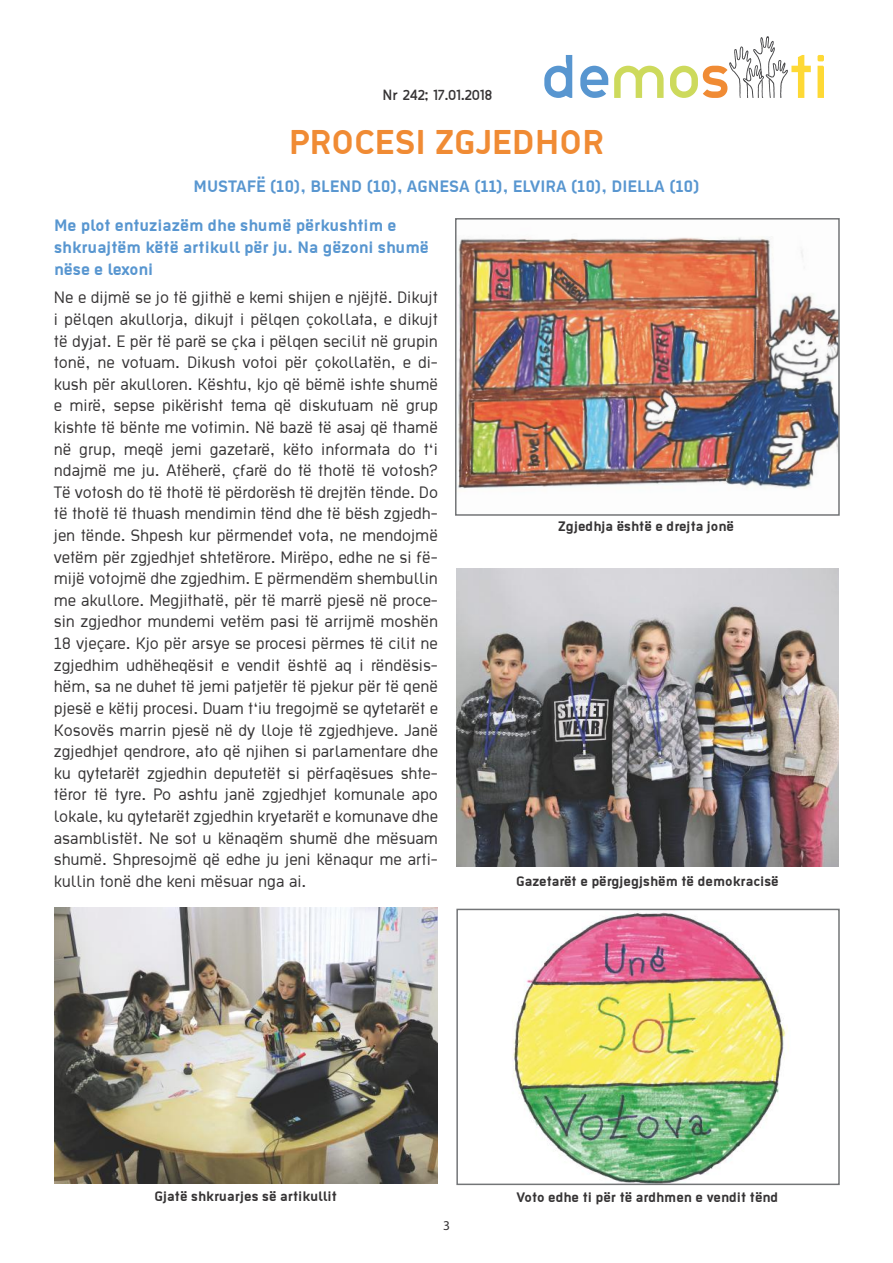
<style>
.page{position:relative;width:893px;height:1263px;background:#fff}
.page>*{position:absolute;margin:0;border:0;box-sizing:border-box;transform-origin:0 0}
.t1{font:700 37.5px "Ekstropia";color:#f08b34}
.t2{font:18px/21.6px "Ekstropia";color:#363435;text-align:justify}
.t3{font:700 18px/21.6px "Ekstropia";color:#5896d0}
.t4{font:700 15px "Ekstropia";color:#363435}
.t5{font:13.5px "Thelbi Kujtesa";color:#363435}
.t6{font:13.5px "Myriad Pro";color:#363435}
</style>
<div class="page">
<svg style="left:544px;top:55px;width:28px;height:43px"></svg>
<svg style="left:580px;top:66px;width:28px;height:32px"></svg>
<svg style="left:614px;top:66px;width:50px;height:32px"></svg>
<svg style="left:817px;top:55px;width:7px;height:43px"></svg>
<svg style="left:670px;top:36px;width:141px;height:62px"></svg>
<img style="left:458px;top:237px;width:379px;height:252px">
<div style="left:455px;top:218px;width:385px;height:298px;border:2px solid #737577"></div>
<img style="left:456px;top:569px;width:383px;height:297px">
<img style="left:513px;top:912px;width:275px;height:270px">
<div style="left:456px;top:909px;width:384px;height:276px;border:2px solid #737577"></div>
<img style="left:54px;top:908px;width:383px;height:276px">
<p class="t5" style="left:383px;top:85px;width:111px">Nr 242; 17.01.2018</p>
<h1 class="t1" style="left:289px;top:119px;width:317px">PROCESI ZGJEDHOR</h1>
<p class="t3" style="left:194px;top:174px;width:507px">MUSTAFË (10), BLEND (10), AGNESA (11), ELVIRA (10), DIELLA (10)</p>
<p class="t3" style="left:54px;top:214px;width:376px">Me plot entuziazëm dhe shumë përkushtim e shkruajtëm këtë artikull për ju. Na gëzoni shumë nëse e lexoni</p>
<p class="t2" style="left:54px;top:286px;width:386px">Ne e dijmë se jo të gjithë e kemi shijen e njëjtë. Dikujt i pëlqen akullorja, dikujt i pëlqen çokollata, e dikujt të dyjat. E për të parë se çka i pëlqen secilit në grupin tonë, ne votuam. Dikush votoi për çokollatën, e di&shy;kush për akulloren. Kështu, kjo që bëmë ishte shumë e mirë, sepse pikërisht tema që diskutuam në grup kishte të bënte me votimin. Në bazë të asaj që thamë në grup, meqë jemi gazetarë, këto informata do t‘i ndajmë me ju. Atëherë, çfarë do të thotë të votosh?<br>Të votosh do të thotë të përdorësh të drejtën tënde. Do të thotë të thuash mendimin tënd dhe të bësh zgjedh&shy;jen tënde. Shpesh kur përmendet vota, ne mendojmë vetëm për zgjedhjet shtetërore. Mirëpo, edhe ne si fë&shy;mijë votojmë dhe zgjedhim. E përmendëm shembullin me akullore. Megjithatë, për të marrë pjesë në proce&shy;sin zgjedhor mundemi vetëm pasi të arrijmë moshën 18 vjeçare. Kjo për arsye se procesi përmes të cilit ne zgjedhim udhëheqësit e vendit është aq i rëndësis&shy;hëm, sa ne duhet të jemi patjetër të pjekur për të qenë pjesë e këtij procesi. Duam t‘iu tregojmë se qytetarët e Kosovës marrin pjesë në dy lloje të zgjedhjeve. Janë zgjedhjet qendrore, ato që njihen si parlamentare dhe ku qytetarët zgjedhin deputetët si përfaqësues shte&shy;tëror të tyre. Po ashtu janë zgjedhjet komunale apo lokale, ku qytetarët zgjedhin kryetarët e komunave dhe asamblistët. Ne sot u kënaqëm shumë dhe mësuam shumë. Shpresojmë që edhe ju jeni kënaqur me arti&shy;kullin tonë dhe keni mësuar nga ai.</p>
<p class="t4" style="left:558px;top:517px;width:177px">Zgjedhja është e drejta jonë</p>
<p class="t4" style="left:516px;top:872px;width:264px">Gazetarët e përgjegjshëm të demokracisë</p>
<p class="t4" style="left:154px;top:1187px;width:184px">Gjatë shkruarjes së artikullit</p>
<p class="t6" style="left:443px;top:1217px;width:8px">3</p>
<p class="t4" style="left:516px;top:1188px;width:264px">Voto edhe ti për të ardhmen e vendit tënd</p>
</div>
